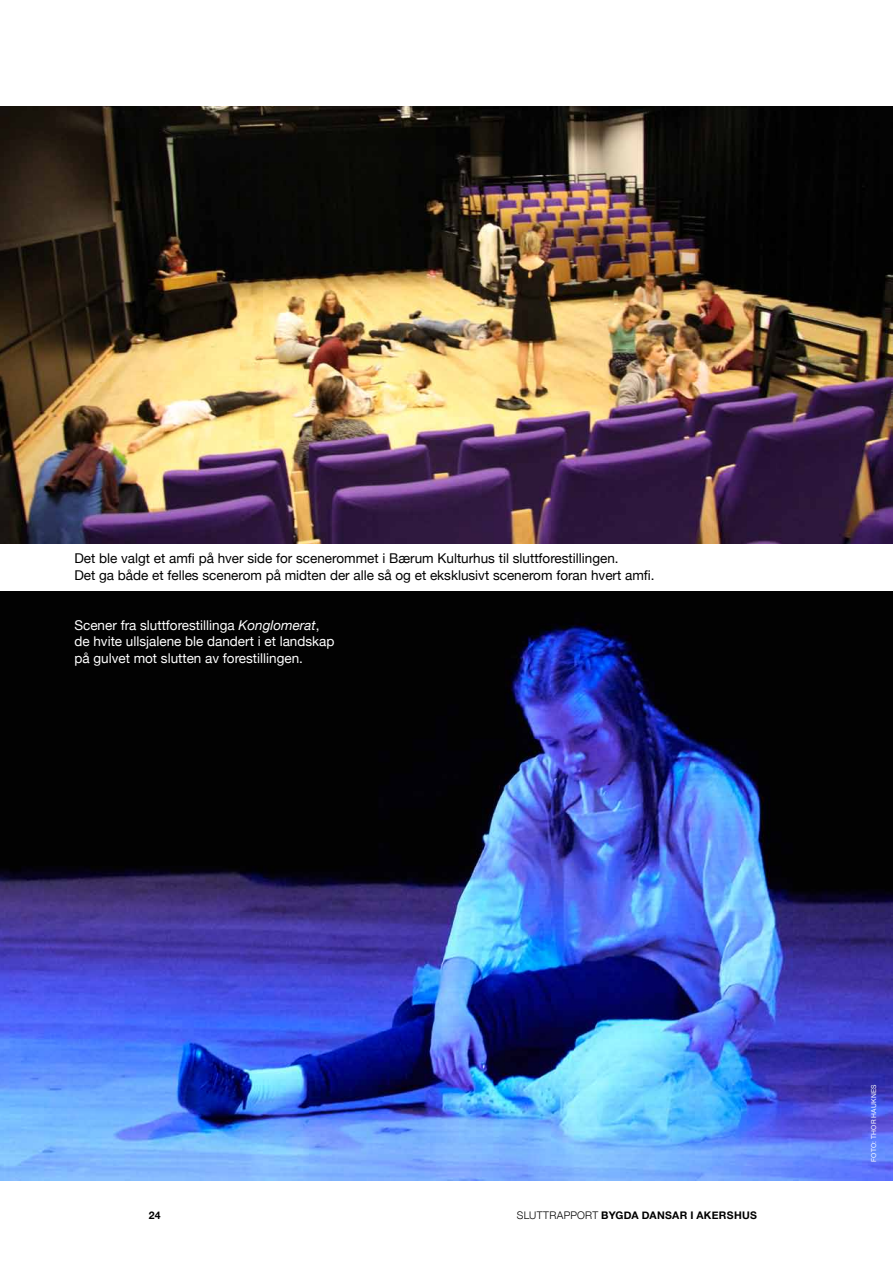
<style>
.page{position:relative;width:893px;height:1263px;background:#fff}
.page>*{position:absolute;margin:0;border:0;box-sizing:border-box;transform-origin:0 0}
.t1{font:13.5px/16.5px "Helvetica Neue";color:#000}
.t2{font:13.5px/16.5px "Helvetica Neue";color:#fff}
.t3{font:700 10.5px "Helvetica Neue";letter-spacing:.03em;color:#000}
.t4{font:300 10.5px "Helvetica Neue";color:#000}
.t5{font:6.75px "Helvetica Neue";letter-spacing:.04em;color:#fff}
.s1{font-style:italic}
</style>
<div class="page">
<img style="left:0;top:591px;width:893px;height:589px">
<img style="left:0;top:107px;width:893px;height:437px">
<p class="t1" style="left:74px;top:551px;width:582px">Det ble valgt et amfi på hver side for scenerommet i Bærum Kulturhus til sluttforestillingen.<br>Det ga både et felles scenerom på midten der alle så og et eksklusivt scenerom foran hvert amfi.</p>
<p class="t2" style="left:74px;top:617px;width:262px">Scener fra sluttforestillinga <span class="s1">Konglomerat</span>, de hvite ullsjalene ble dandert i et landskap på gulvet mot slutten av forestillingen.</p>
<p class="t3" style="left:149px;top:1207px;width:13px">24</p>
<p class="t4" style="left:517px;top:1207px;width:8px">SLUTTRAPPORT</p>
<p class="t3" style="left:601px;top:1207px;width:157px">BYGDA DANSAR I AKERSHUS</p>
<p class="t5" style="left:869px;top:1161px;width:79px;rotate:-90deg">foto: Thor Hauknes</p>
</div>
